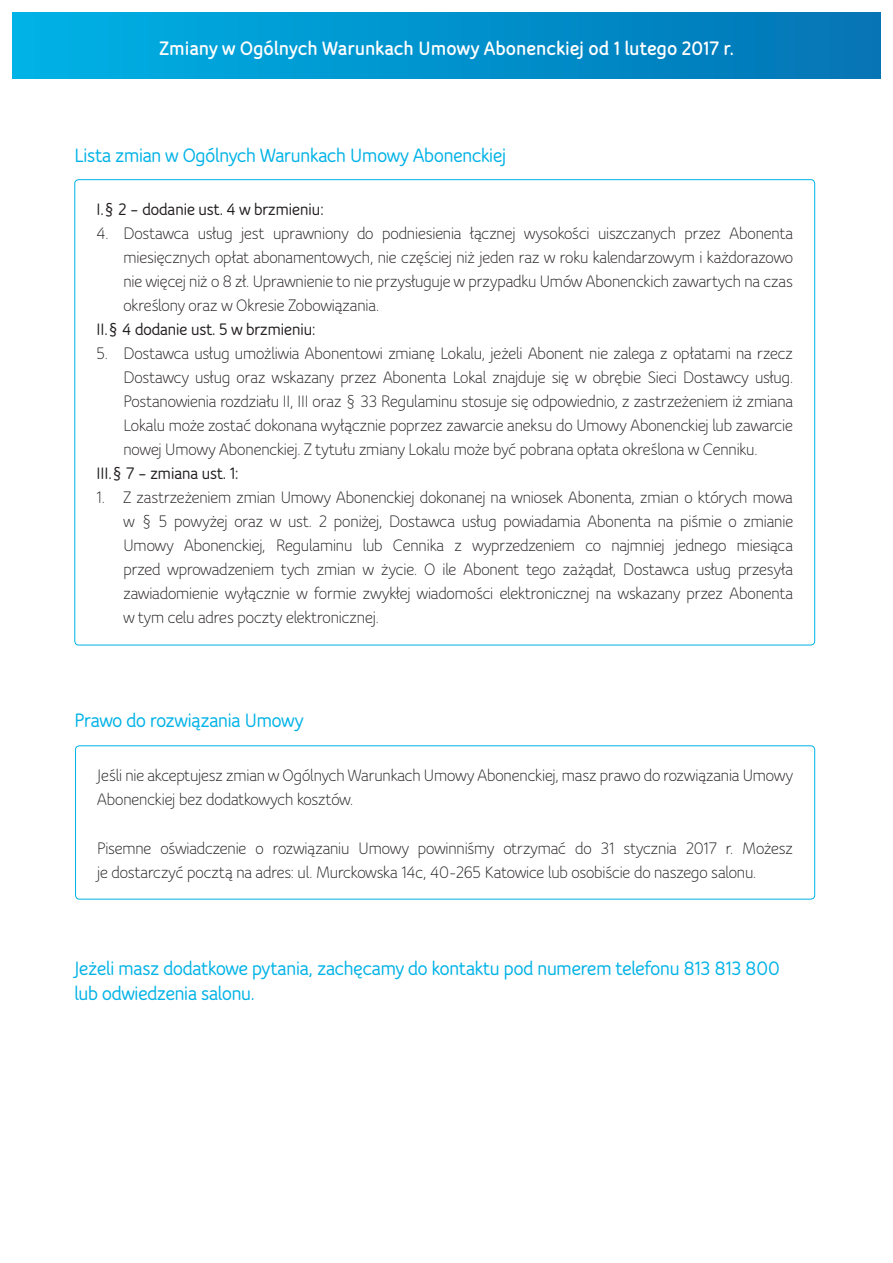
<style>
.page{position:relative;width:893px;height:1263px;background:#fff}
.page>*{position:absolute;margin:0;border:0;box-sizing:border-box;transform-origin:0 0}
.t1{font:700 21px/25.2px "Bloom Speak OT";letter-spacing:-.005em;color:#00b2e6}
.t2{font:800 21px "Bloom Speak OT";letter-spacing:-.005em;color:#fff}
.t3{font:18px/24px "Bloom Speak OT";letter-spacing:-.005em;color:#231f20;text-align:justify}
.t4{font:700 18px "Bloom Speak OT";color:#231f20}
</style>
<div class="page">
<div style="left:75px;top:745px;width:740px;height:154px;border:1px solid #00b2e6;border-radius:4px"></div>
<div style="left:13px;top:13px;width:867px;height:66px;background:linear-gradient(to right,#00b2e6,#0374b5)"></div>
<p class="t2" style="left:160px;top:36px;width:576px">Zmiany w Ogólnych Warunkach Umowy Abonenckiej od 1 lutego 2017 r.</p>
<p class="t1" style="left:74px;top:143px;width:433px">Lista zmian w Ogólnych Warunkach Umowy Abonenckiej</p>
<p class="t4" style="left:96px;top:199px;width:229px">I.§ 2 – dodanie ust. 4 w brzmieniu:</p>
<p class="t3" style="left:123px;top:222px;width:671px;text-indent:-27px">4. Dostawca usług jest uprawniony do podniesienia łącznej wysokości uiszczanych przez Abonenta miesięcznych opłat abonamentowych, nie częściej niż jeden raz w roku kalendarzowym i każdorazowo nie więcej niż o 8 zł. Uprawnienie to nie przysługuje w przypadku Umów Abonenckich zawartych na czas określony oraz w Okresie Zobowiązania.</p>
<p class="t4" style="left:96px;top:319px;width:221px">II.§ 4 dodanie ust. 5 w brzmieniu:</p>
<p class="t3" style="left:123px;top:342px;width:671px;text-indent:-27px">5. Dostawca usług umożliwia Abonentowi zmianę Lokalu, jeżeli Abonent nie zalega z opłatami na rzecz Dostawcy usług oraz wskazany przez Abonenta Lokal znajduje się w obrębie Sieci Dostawcy usług.<br>Postanowienia rozdziału II, III oraz § 33 Regulaminu stosuje się odpowiednio, z zastrzeżeniem iż zmiana Lokalu może zostać dokonana wyłącznie poprzez zawarcie aneksu do Umowy Abonenckiej lub zawarcie nowej Umowy Abonenckiej. Z tytułu zmiany Lokalu może być pobrana opłata określona w Cenniku.</p>
<p class="t4" style="left:96px;top:463px;width:144px">III.§ 7 – zmiana ust. 1:</p>
<p class="t3" style="left:123px;top:485px;width:671px;text-indent:-27px">1. Z zastrzeżeniem zmian Umowy Abonenckiej dokonanej na wniosek Abonenta, zmian o których mowa w § 5 powyżej oraz w ust. 2 poniżej, Dostawca usług powiadamia Abonenta na piśmie o zmianie Umowy Abonenckiej, Regulaminu lub Cennika z wyprzedzeniem co najmniej jednego miesiąca przed wprowadzeniem tych zmian w życie. O ile Abonent tego zażądał, Dostawca usług przesyła zawiadomienie wyłącznie w formie zwykłej wiadomości elektronicznej na wskazany przez Abonenta w tym celu adres poczty elektronicznej.</p>
<p class="t1" style="left:74px;top:708px;width:230px">Prawo do rozwiązania Umowy</p>
<p class="t3" style="left:97px;top:764px;width:697px">Jeśli nie akceptujesz zmian w Ogólnych Warunkach Umowy Abonenckiej, masz prawo do rozwiązania Umowy<br>Abonenckiej bez dodatkowych kosztów.</p>
<p class="t3" style="left:97px;top:836px;width:697px">Pisemne oświadczenie o rozwiązaniu Umowy powinniśmy otrzymać do 31 stycznia 2017 r. Możesz je dostarczyć pocztą na adres: ul. Murckowska 14c, 40-265 Katowice lub osobiście do naszego salonu.</p>
<p class="t1" style="left:74px;top:955px;width:707px">Jeżeli masz dodatkowe pytania, zachęcamy do kontaktu pod numerem telefonu 813 813 800 lub odwiedzenia salonu.</p>
</div>
